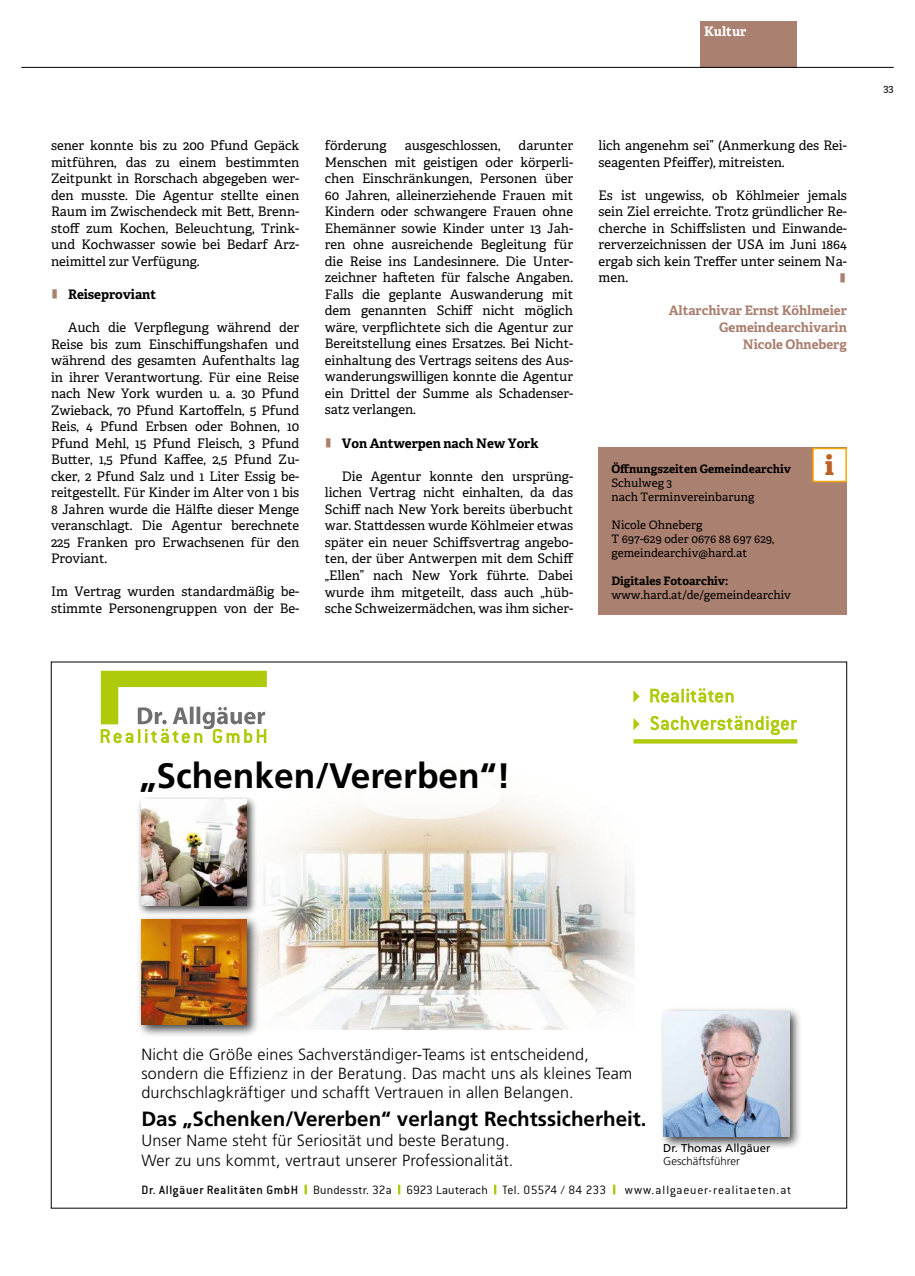
<style>
.page{position:relative;width:915px;height:1276px;background:#fff}
.page>*{position:absolute;margin:0;border:0;box-sizing:border-box;transform-origin:0 0}
.t1{font:700 35.25px "Frutiger LT";color:#000}
.t2{font:800 26.25px "Adelle";color:#bb6124}
.t3{font:700 20.55px "Frutiger LT";color:#000}
.t4{font:300 16.2px/19.4px "Frutiger LT";letter-spacing:.01em;color:#000}
.t5{font:13.2px/16.5px "Adelle";letter-spacing:-.005em;color:#000;text-align:justify}
.t6{font:300 13.2px "Conduit ITC";letter-spacing:.03em;color:#000}
.t7{font:700 13.2px/16.5px "Adelle";letter-spacing:-.005em;color:#aa8070;text-align:right}
.t8{font:700 13.2px "Adelle";letter-spacing:-.005em;color:#000}
.t9{font:700 13.2px "Adelle";color:#fff}
.t10{font:11.7px/14px "Adelle";color:#000}
.t11{font:700 11.7px "Adelle";color:#000}
.t12{font:11.4px "Frutiger LT";color:#000}
.t13{font:300 11.4px "Frutiger LT";color:#000}
.t14{font:10.5px "Adelle";color:#000}
.t15{font:800 10.2px "Adelle";color:#aa8070;scale:2.5 1}
.s1{font-weight:800;font-size:10.2px;color:#aa8070}
.s2{font-weight:500}
.s3{color:#afca0b}
</style>
<div class="page">
<div style="left:699px;top:21px;width:97px;height:47px;background:#aa8070"></div>
<hr style="left:21px;top:67px;width:872px;height:1px;background:#000">
<div style="left:598px;top:448px;width:248px;height:167px;background:#aa8070"></div>
<div style="left:812px;top:448px;width:33px;height:33px;background:#fff"></div>
<div style="left:812px;top:448px;width:34px;height:34px;border:2px solid #f4a700"></div>
<img style="left:260px;top:798px;width:374px;height:231px">
<div style="left:137px;top:915px;width:123px;height:123px;background:#000;opacity:.75"></div>
<img style="left:141px;top:919px;width:105px;height:106px">
<div style="left:659px;top:1007px;width:143px;height:143px;background:#000;opacity:.75"></div>
<img style="left:663px;top:1011px;width:125px;height:125px">
<svg style="left:101px;top:671px;width:166px;height:72px"></svg>
<svg style="left:650px;top:688px;width:83px;height:15px"></svg>
<svg style="left:650px;top:715px;width:146px;height:20px"></svg>
<svg style="left:633px;top:690px;width:6px;height:12px"></svg>
<svg style="left:633px;top:718px;width:6px;height:12px"></svg>
<svg style="left:633px;top:739px;width:164px;height:4px"></svg>
<div style="left:137px;top:796px;width:121px;height:120px;background:#000;opacity:.75"></div>
<img style="left:141px;top:799px;width:106px;height:106px">
<p class="t9" style="left:703px;top:23px;width:44px">Kultur</p>
<p class="t5" style="left:51px;top:137px;width:250px">sener konnte bis zu 200 Pfund Gepäck mitführen, das zu einem bestimmten Zeitpunkt in Rorschach abgegeben wer&shy;den musste. Die Agentur stellte einen Raum im Zwischendeck mit Bett, Brenn&shy;stoff zum Kochen, Beleuchtung, Trink&shy;und Kochwasser sowie bei Bedarf Arz&shy;neimittel zur Verfügung.</p>
<p class="t8" style="left:51px;top:286px;width:107px"><span class="s1">|</span> Reiseproviant</p>
<p class="t5" style="left:51px;top:319px;width:250px;text-indent:17px">Auch die Verpflegung während der Reise bis zum Einschiffungshafen und während des gesamten Aufenthalts lag in ihrer Verantwortung. Für eine Reise nach New York wurden u. a. 30 Pfund Zwieback, 70 Pfund Kartoffeln, 5 Pfund Reis, 4 Pfund Erbsen oder Bohnen, 10<br>Pfund Mehl, 15 Pfund Fleisch, 3 Pfund Butter, 1,5 Pfund Kaffee, 2,5 Pfund Zu&shy;cker, 2 Pfund Salz und 1 Liter Essig be&shy;reitgestellt. Für Kinder im Alter von 1 bis 8 Jahren wurde die Hälfte dieser Menge veranschlagt. Die Agentur berechnete 225 Franken pro Erwachsenen für den Proviant.</p>
<p class="t5" style="left:51px;top:584px;width:250px">Im Vertrag wurden standardmäßig be&shy;stimmte Personengruppen von der Be-</p>
<p class="t5" style="left:325px;top:137px;width:63px">förderung</p>
<p class="t5" style="left:404px;top:137px;width:97px">ausgeschlossen,</p>
<p class="t5" style="left:325px;top:137px;width:250px;text-indent:194px">darunter Menschen mit geistigen oder körperli&shy;chen Einschränkungen, Personen über 60 Jahren, alleinerziehende Frauen mit Kindern oder schwangere Frauen ohne Ehemänner sowie Kinder unter 13 Jah&shy;ren ohne ausreichende Begleitung für die Reise ins Landesinnere. Die Unter&shy;zeichner hafteten für falsche Angaben.<br>Falls die geplante Auswanderung mit dem genannten Schiff nicht möglich wäre, verpflichtete sich die Agentur zur Bereitstellung eines Ersatzes. Bei Nicht&shy;einhaltung des Vertrags seitens des Aus&shy;wanderungswilligen konnte die Agentur ein Drittel der Summe als Schadenser&shy;satz verlangen.</p>
<p class="t8" style="left:325px;top:434px;width:215px"><span class="s1">|</span> Von Antwerpen nach New York</p>
<p class="t5" style="left:325px;top:468px;width:250px;text-indent:17px">Die Agentur konnte den ursprüng&shy;lichen Vertrag nicht einhalten, da das Schiff nach New York bereits überbucht war. Stattdessen wurde Köhlmeier etwas später ein neuer Schiffsvertrag angebo&shy;ten, der über Antwerpen mit dem Schiff „Ellen” nach New York führte. Dabei wurde ihm mitgeteilt, dass auch „hüb&shy;sche Schweizermädchen, was ihm sicher-</p>
<p class="t5" style="left:598px;top:137px;width:250px">lich angenehm sei” (Anmerkung des Rei&shy;seagenten Pfeiffer), mitreisten.</p>
<p class="t5" style="left:598px;top:187px;width:250px">Es ist ungewiss, ob Köhlmeier jemals sein Ziel erreichte. Trotz gründlicher Re&shy;cherche in Schiffslisten und Einwande&shy;rerverzeichnissen der USA im Juni 1864 ergab sich kein Treffer unter seinem Na&shy;men.</p>
<p class="t15" style="left:838px;top:271px;width:4px">|</p>
<p class="t7" style="left:668px;top:302px;width:180px">Altarchivar Ernst Köhlmeier<br>Gemeindearchivarin<br>Nicole Ohneberg</p>
<p class="t11" style="left:611px;top:461px;width:181px">Öffnungszeiten Gemeindearchiv</p>
<h2 class="t2" style="left:825px;top:448px;width:10px">i</h2>
<p class="t10" style="left:611px;top:476px;width:144px">Schulweg 3<br>nach Terminvereinbarung</p>
<p class="t10" style="left:611px;top:518px;width:164px">Nicole Ohneberg<br>T 697-629 oder 0676 88 697 629, gemeindearchiv@hard.at</p>
<p class="t11" style="left:611px;top:573px;width:118px">Digitales Fotoarchiv:</p>
<p class="t10" style="left:611px;top:587px;width:181px">www.hard.at/de/gemeindearchiv</p>
<p class="t14" style="left:883px;top:82px;width:12px">33</p>
<h1 class="t1" style="left:139px;top:755px;width:372px">„Schenken/Vererben“!</h1>
<p class="t4" style="left:141px;top:1044px;width:492px">Nicht die Größe eines Sachverständiger-Teams ist entscheidend, sondern die Effizienz in der Beratung. Das macht uns als kleines Team durchschlagkräftiger und schafft Vertrauen in allen Belangen.</p>
<p class="t4" style="left:141px;top:1131px;width:373px">Unser Name steht für Seriosität und beste Beratung.<br>Wer zu uns kommt, vertraut unserer Professionalität.</p>
<h3 class="t3" style="left:141px;top:1106px;width:506px">Das „Schenken/Vererben“ verlangt Rechtssicherheit.</h3>
<p class="t12" style="left:663px;top:1141px;width:109px">Dr. Thomas Allgäuer</p>
<p class="t13" style="left:663px;top:1154px;width:78px">Geschäftsführer</p>
<p class="t6" style="left:141px;top:1182px;width:651px"><span class="s2">Dr. Allgäuer Realitäten GmbH</span> <span class="s3">I</span> Bundesstr. 32a <span class="s3">I</span> 6923 Lauterach <span class="s3">I</span> Tel. 05574 / 84 233 <span class="s3">I</span> www.allgaeuer-realitaeten.at</p>
</div>
